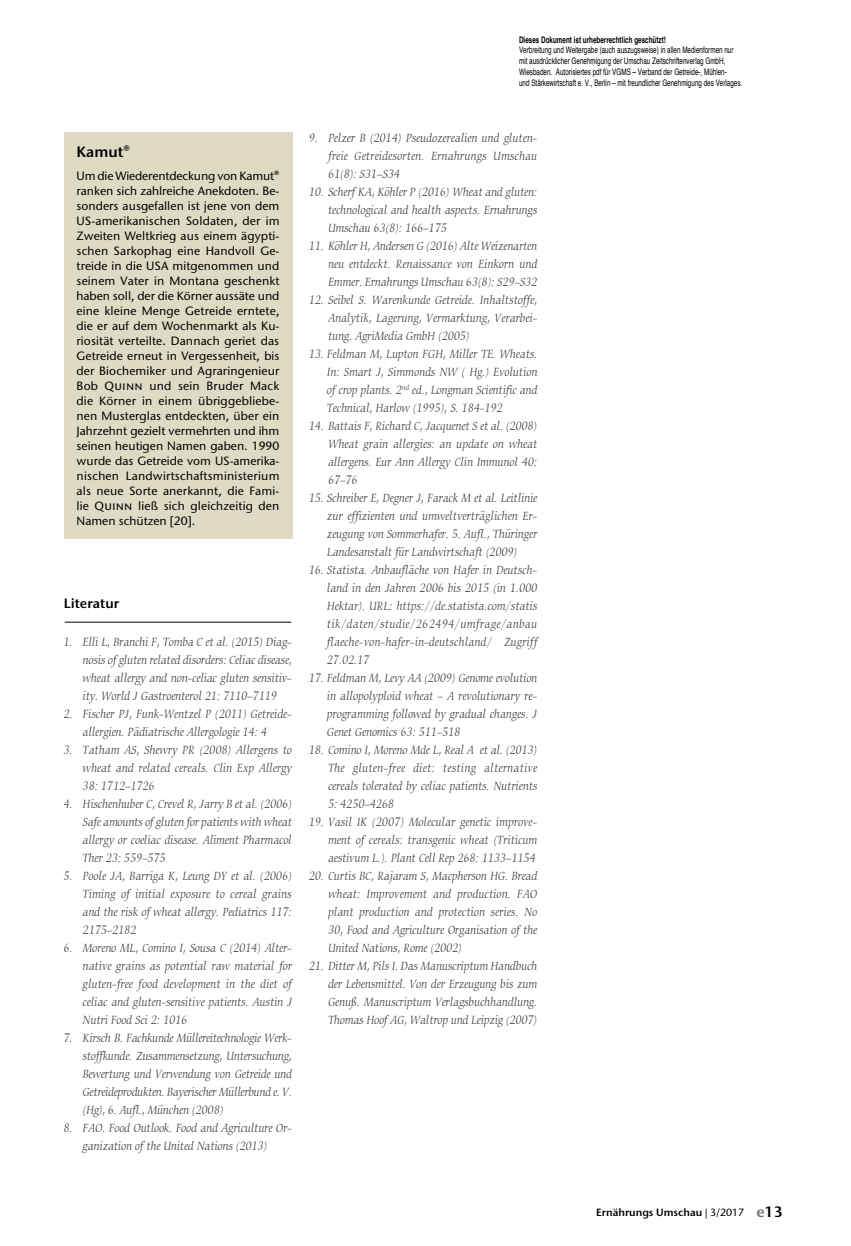
<style>
.page{position:relative;width:851px;height:1246px;background:#fff}
.page>*{position:absolute;margin:0;border:0;box-sizing:border-box;transform-origin:0 0}
._21_1_Infokasten_Hea{font:600 15px "Stone Sans ITC Pro";color:#000}
._07_1_Literatur_Head{font:600 13.5px "Stone Sans ITC Pro";color:#000}
._07_2_Literatur_Text{font:italic 300 12.75px/18px "Carmina BT";color:#494948;text-align:justify;scale:.85 1}
._21_2_Infokasten_Fli{font:500 12px/15px "Stone Sans ITC Std";letter-spacing:.015em;color:#000;text-align:justify}
.t1{font:600 10.5px "Stone Sans ITC Pro";color:#000}
.t2{font:9px/10.8px "Helvetica";color:#000;scale:.7 1}
.t3{font:700 9px "Helvetica";color:#000;scale:.7 1}
.s1{font-family:"Stone Sans ITC Std";font-weight:500}
.s2{font-size:15px;color:#6f6f6e}
.s3{font-size:15px}
</style>
<div class="page">
<hr style="left:65px;top:622px;width:226px;height:1px;background:#000">
<div style="left:64px;top:132px;width:228px;height:406px;background:#dedac3"></div>
<p class="t3" style="left:519px;top:32px;width:211px">Dieses Dokument ist urheberrechtlich geschützt!</p>
<p class="t2" style="left:519px;top:45px;width:320px">Verbreitung und Weitergabe (auch auszugsweise) in allen Medienformen nur mit ausdrücklicher Genehmigung der Umschau Zeitschriftenverlag GmbH, Wiesbaden. Autorisiertes pdf für VGMS – Verband der Getreide-, Mühlen-<br>und Stärkewirtschaft e. V., Berlin – mit freundlicher Genehmigung des Verlages.</p>
<p class="_21_1_Infokasten_Hea" style="left:77px;top:142px;width:55px">Kamut®</p>
<p class="_21_2_Infokasten_Fli" style="left:77px;top:168px;width:204px">Um die Wiederentdeckung von Kamut® ranken sich zahlreiche Anekdoten. Be&shy;sonders ausgefallen ist jene von dem US-amerikanischen Soldaten, der im Zweiten Weltkrieg aus einem ägypti&shy;schen Sarkophag eine Handvoll Ge&shy;treide in die USA mitgenommen und seinem Vater in Montana geschenkt haben soll, der die Körner aussäte und eine kleine Menge Getreide erntete, die er auf dem Wochenmarkt als Ku&shy;riosität verteilte. Dannach geriet das Getreide erneut in Vergessenheit, bis der Biochemiker und Agraringenieur Bob Quinn und sein Bruder Mack die Körner in einem übriggebliebe&shy;nen Musterglas entdeckten, über ein Jahrzehnt gezielt vermehrten und ihm seinen heutigen Namen gaben. 1990 wurde das Getreide vom US-amerika&shy;nischen Landwirtschaftsministerium als neue Sorte anerkannt, die Fami&shy;lie Quinn ließ sich gleichzeitig den Namen schützen [20].</p>
<p class="_07_1_Literatur_Head" style="left:64px;top:595px;width:57px">Literatur</p>
<p class="_07_2_Literatur_Text" style="left:83px;top:634px;width:248px;text-indent:-19px">1. Elli L, Branchi F, Tomba C et al. (2015) Diag&shy;nosis of gluten related disorders: Celiac disease, wheat allergy and non-celiac gluten sensitiv&shy;ity. World J Gastroenterol 21: 7110–7119</p>
<p class="_07_2_Literatur_Text" style="left:64px;top:706px;width:270px;text-align:center">2. Fischer PJ, Funk-Wentzel P (2011) Getreide&shy;allergien. Pädiatrische Allergologie 14: 4</p>
<p class="_07_2_Literatur_Text" style="left:83px;top:742px;width:247px;text-indent:-19px">3. Tatham AS, Shewry PR (2008) Allergens to wheat and related cereals. Clin Exp Allergy 38: 1712–1726</p>
<p class="_07_2_Literatur_Text" style="left:83px;top:796px;width:247px;text-indent:-19px">4. Hischenhuber C, Crevel R, Jarry B et al. (2006)<br>Safe amounts of gluten for patients with wheat allergy or coeliac disease. Aliment Pharmacol Ther 23: 559–575</p>
<p class="_07_2_Literatur_Text" style="left:83px;top:868px;width:247px;text-indent:-19px">5. Poole JA, Barriga K, Leung DY et al. (2006)<br>Timing of initial exposure to cereal grains and the risk of wheat allergy. Pediatrics 117:<br>2175–2182</p>
<p class="_07_2_Literatur_Text" style="left:83px;top:940px;width:248px;text-indent:-19px">6. Moreno ML, Comino I, Sousa C (2014) Alter&shy;native grains as potential raw material for gluten-free food development in the diet of celiac and gluten-sensitive patients. Austin J Nutri Food Sci 2: 1016</p>
<p class="_07_2_Literatur_Text" style="left:83px;top:1030px;width:248px;text-indent:-19px">7. Kirsch B. Fachkunde Müllereitechnologie Werk&shy;stoffkunde. Zusammensetzung, Untersuchung, Bewertung und Verwendung von Getreide und Getreideprodukten. Bayerischer Müllerbund e. V. (Hg), 6. Aufl., München (2008)</p>
<p class="_07_2_Literatur_Text" style="left:64px;top:1120px;width:270px;text-align:center">8. FAO. Food Outlook. Food and Agriculture Or&shy;ganization of the United Nations (2013)</p>
<p class="_07_2_Literatur_Text" style="left:328px;top:130px;width:247px;text-indent:-19px">9. Pelzer B (2014) Pseudozerealien und gluten&shy;freie Getreidesorten. Ernahrungs Umschau 61(8): S31–S34</p>
<p class="_07_2_Literatur_Text" style="left:328px;top:184px;width:247px;text-indent:-19px">10. Scherf KA, Köhler P (2016) Wheat and gluten: technological and health aspects. Ernahrungs Umschau 63(8): 166–175</p>
<p class="_07_2_Literatur_Text" style="left:328px;top:238px;width:248px;text-indent:-19px">11. Köhler H, Andersen G (2016) Alte Weizenarten neu entdeckt. Renaissance von Einkorn und Emmer. Ernahrungs Umschau 63(8): S29–S32</p>
<p class="_07_2_Literatur_Text" style="left:328px;top:292px;width:248px;text-indent:-19px">12. Seibel S. Warenkunde Getreide. Inhaltstoffe, Analytik, Lagerung, Vermarktung, Verarbei&shy;tung. AgriMedia GmbH (2005)</p>
<p class="_07_2_Literatur_Text" style="left:327px;top:346px;width:249px;text-indent:-18px">13. Feldman M, Lupton FGH, Miller TE. Wheats.<br>In: Smart J, Simmonds NW ( Hg.) Evolution of crop plants. 2<sup>nd</sup> ed., Longman Scientific and Technical, Harlow (1995), S. 184-192</p>
<p class="_07_2_Literatur_Text" style="left:328px;top:418px;width:248px;text-indent:-19px">14. Battais F, Richard C, Jacquenet S et al. (2008)<br>Wheat grain allergies: an update on wheat allergens. Eur Ann Allergy Clin Immunol 40:<br>67–76</p>
<p class="_07_2_Literatur_Text" style="left:327px;top:490px;width:249px;text-indent:-18px">15. Schreiber E, Degner J, Farack M et al. Leitlinie zur effizienten und umweltverträglichen Er&shy;zeugung von Sommerhafer. 5. Aufl., Thüringer Landesanstalt für Landwirtschaft (2009)</p>
<p class="_07_2_Literatur_Text" style="left:327px;top:562px;width:249px;text-indent:-18px">16. Statista. Anbaufläche von Hafer in Deutsch&shy;land in den Jahren 2006 bis 2015 (in 1.000<br>Hektar). URL: https://de.statista.com/statis tik/daten/studie/262494/umfrage/anbau flaeche-von-hafer-in-deutschland/ Zugriff 27.02.17</p>
<p class="_07_2_Literatur_Text" style="left:327px;top:670px;width:249px;text-indent:-18px">17. Feldman M, Levy AA (2009) Genome evolution in allopolyploid wheat – A revolutionary re&shy;programming followed by gradual changes. J Genet Genomics 63: 511–518</p>
<p class="_07_2_Literatur_Text" style="left:328px;top:742px;width:247px;text-indent:-19px">18. Comino I, Moreno Mde L, Real A et al. (2013)<br>The gluten-free diet: testing alternative cereals tolerated by celiac patients. Nutrients 5: 4250–4268</p>
<p class="_07_2_Literatur_Text" style="left:328px;top:814px;width:248px;text-indent:-19px">19. Vasil IK (2007) Molecular genetic improve&shy;ment of cereals: transgenic wheat (Triticum aestivum L.). Plant Cell Rep 268: 1133–1154</p>
<p class="_07_2_Literatur_Text" style="left:328px;top:868px;width:247px;text-indent:-19px">20. Curtis BC, Rajaram S, Macpherson HG. Bread wheat: Improvement and production. FAO plant production and protection series. No 30, Food and Agriculture Organisation of the United Nations, Rome (2002)</p>
<p class="_07_2_Literatur_Text" style="left:328px;top:958px;width:248px;text-indent:-19px">21. Ditter M, Pils I. Das Manuscriptum Handbuch der Lebensmittel. Von der Erzeugung bis zum Genuß. Manuscriptum Verlagsbuchhandlung.<br>Thomas Hoof AG, Waltrop und Leipzig (2007)</p>
<p class="t1" style="left:596px;top:1205px;width:188px">Ernährungs Umschau <span class="s1">| 3/2017</span> <span class="s2">e</span><span class="s3">13</span></p>
</div>
